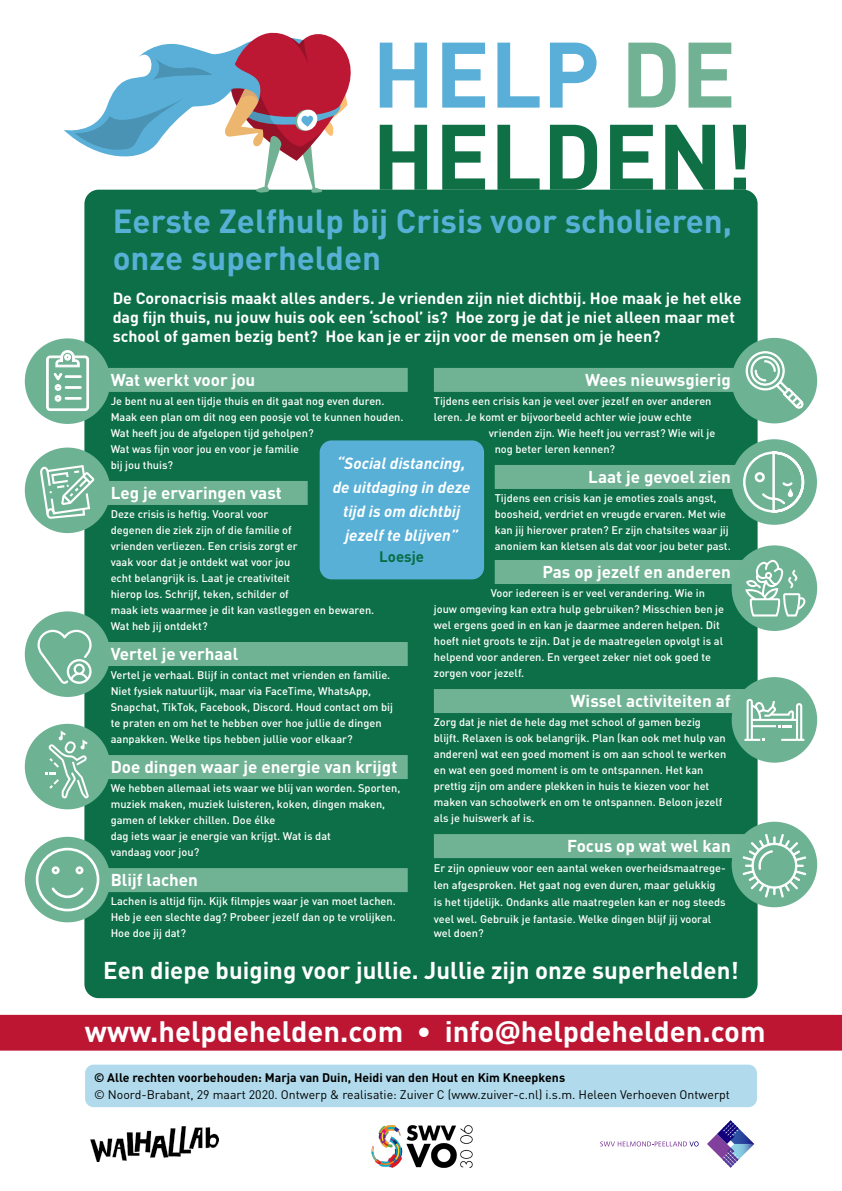
<style>
.page{position:relative;width:842px;height:1191px;background:#fff}
.page>*{position:absolute;margin:0;border:0;box-sizing:border-box;transform-origin:0 0}
.t1{font:700 33px/37px "DIN";color:#57b0d6}
.t2{font:700 29.1px "DIN";color:#fff}
.t3{font:700 24px "DIN";color:#fff}
.t4{font:700 17px "DIN";color:#fff}
.t5{font:700 16px/19px "DIN";color:#fff}
.t6{font:italic 700 16px/24px "DIN";color:#fff;text-align:center}
.t7{font:700 15px "DIN";color:#086e45}
.t8{font:12.3px "DIN";color:#000}
.t9{font:700 12.3px "DIN";color:#000}
.t10{font:500 11px/16px "DIN";color:#fff}
.s1{font-family:"Open Sans"}
</style>
<div class="page">
<div style="left:84px;top:190px;width:674px;height:808px;background:#0c6f47;border-radius:14px"></div>
<div style="left:0;top:1014px;width:842px;height:36px;background:#bd1633"></div>
<div style="left:88px;top:368px;width:320px;height:24px;background:#70b394"></div>
<div style="left:88px;top:481px;width:220px;height:24px;background:#70b394"></div>
<div style="left:88px;top:642px;width:320px;height:24px;background:#70b394"></div>
<div style="left:88px;top:755px;width:320px;height:24px;background:#70b394"></div>
<div style="left:88px;top:868px;width:320px;height:24px;background:#70b394"></div>
<div style="left:434px;top:368px;width:319px;height:24px;background:#70b394"></div>
<div style="left:495px;top:465px;width:258px;height:24px;background:#70b394"></div>
<div style="left:495px;top:560px;width:258px;height:24px;background:#70b394"></div>
<div style="left:434px;top:689px;width:319px;height:24px;background:#70b394"></div>
<div style="left:434px;top:834px;width:319px;height:24px;background:#70b394"></div>
<div style="left:320px;top:440px;width:164px;height:139px;background:#58b0d7;border-radius:12px"></div>
<div style="left:732px;top:338px;width:85px;height:85px;background:#6eb294;border-radius:50%"></div>
<div style="left:731px;top:439px;width:86px;height:86px;background:#6eb294;border-radius:50%"></div>
<div style="left:25px;top:611px;width:85px;height:86px;background:#6eb294;border-radius:50%"></div>
<svg style="left:38px;top:630px;width:54px;height:54px"></svg>
<div style="left:25px;top:338px;width:85px;height:86px;background:#6eb294;border-radius:50%"></div>
<div style="left:25px;top:837px;width:85px;height:85px;background:#6eb294;border-radius:50%"></div>
<svg style="left:36px;top:847px;width:63px;height:64px"></svg>
<svg style="left:64px;top:32px;width:300px;height:161px"></svg>
<svg style="left:380px;top:43px;width:47px;height:65px"></svg>
<svg style="left:442px;top:43px;width:43px;height:65px"></svg>
<svg style="left:497px;top:43px;width:43px;height:65px"></svg>
<svg style="left:550px;top:43px;width:46px;height:65px"></svg>
<svg style="left:628px;top:43px;width:48px;height:65px"></svg>
<svg style="left:688px;top:43px;width:43px;height:65px"></svg>
<svg style="left:380px;top:125px;width:47px;height:65px"></svg>
<svg style="left:442px;top:125px;width:43px;height:65px"></svg>
<svg style="left:497px;top:125px;width:43px;height:65px"></svg>
<svg style="left:550px;top:125px;width:48px;height:65px"></svg>
<svg style="left:610px;top:125px;width:43px;height:65px"></svg>
<svg style="left:665px;top:125px;width:50px;height:65px"></svg>
<svg style="left:733px;top:125px;width:13px;height:65px"></svg>
<svg style="left:742px;top:450px;width:63px;height:64px"></svg>
<div style="left:25px;top:724px;width:85px;height:85px;background:#6eb294;border-radius:50%"></div>
<svg style="left:46px;top:730px;width:43px;height:68px"></svg>
<div style="left:732px;top:545px;width:85px;height:86px;background:#6eb294;border-radius:50%"></div>
<svg style="left:745px;top:559px;width:60px;height:57px"></svg>
<div style="left:732px;top:677px;width:85px;height:85px;background:#6eb294;border-radius:50%"></div>
<svg style="left:744px;top:699px;width:60px;height:42px"></svg>
<img style="left:91px;top:1126px;width:128px;height:35px">
<img style="left:371px;top:1125px;width:102px;height:43px">
<svg style="left:600px;top:1141px;width:99px;height:5px"></svg>
<svg style="left:707px;top:1120px;width:47px;height:47px"></svg>
<svg style="left:46px;top:350px;width:43px;height:61px"></svg>
<div style="left:25px;top:447px;width:85px;height:86px;background:#6eb294;border-radius:50%"></div>
<svg style="left:40px;top:465px;width:54px;height:54px"></svg>
<svg style="left:745px;top:351px;width:58px;height:58px"></svg>
<div style="left:732px;top:821px;width:85px;height:86px;background:#6eb294;border-radius:50%"></div>
<svg style="left:742px;top:833px;width:65px;height:65px"></svg>
<div style="left:85px;top:1064px;width:672px;height:43px;background:#b1dbec;border-radius:9px"></div>
<h1 class="t1" style="left:113px;top:201px;width:621px">Eerste Zelfhulp bij Crisis voor scholieren, onze superhelden</h1>
<p class="t5" style="left:113px;top:288px;width:630px">De Coronacrisis maakt alles anders. Je vrienden zijn niet dichtbij. Hoe maak je het elke dag fijn thuis, nu jouw huis ook een ‘school’ is? Hoe zorg je dat je niet alleen maar met school of gamen bezig bent? Hoe kan je er zijn voor de mensen om je heen?</p>
<h3 class="t4" style="left:111px;top:368px;width:146px">Wat werkt voor jou</h3>
<p class="t10" style="left:111px;top:392px;width:294px">Je bent nu al een tijdje thuis en dit gaat nog even duren.<br>Maak een plan om dit nog een poosje vol te kunnen houden.<br>Wat heeft jou de afgelopen tijd geholpen?<br>Wat was fijn voor jou en voor je familie<br>bij jou thuis?</p>
<h3 class="t4" style="left:111px;top:481px;width:172px">Leg je ervaringen vast</h3>
<p class="t10" style="left:111px;top:505px;width:265px">Deze crisis is heftig. Vooral voor<br>degenen die ziek zijn of die familie of<br>vrienden verliezen. Een crisis zorgt er<br>vaak voor dat je ontdekt wat voor jou<br>echt belangrijk is. Laat je creativiteit<br>hierop los. Schrijf, teken, schilder of<br>maak iets waarmee je dit kan vastleggen en bewaren.<br>Wat heb jij ontdekt?</p>
<h3 class="t4" style="left:111px;top:642px;width:129px">Vertel je verhaal</h3>
<p class="t10" style="left:111px;top:666px;width:284px">Vertel je verhaal. Blijf in contact met vrienden en familie.<br>Niet fysiek natuurlijk, maar via FaceTime, WhatsApp, Snapchat, TikTok, Facebook, Discord. Houd contact om bij te praten en om het te hebben over hoe jullie de dingen aanpakken. Welke tips hebben jullie voor elkaar?</p>
<h3 class="t4" style="left:111px;top:755px;width:288px">Doe dingen waar je energie van krijgt</h3>
<p class="t10" style="left:111px;top:779px;width:291px">We hebben allemaal iets waar we blij van worden. Sporten, muziek maken, muziek luisteren, koken, dingen maken, gamen of lekker chillen. Doe élke<br>dag iets waar je energie van krijgt. Wat is dat<br>vandaag voor jou?</p>
<h3 class="t4" style="left:111px;top:868px;width:89px">Blijf lachen</h3>
<p class="t10" style="left:111px;top:892px;width:287px;text-align:justify">Lachen is altijd fijn. Kijk filmpjes waar je van moet lachen.<br>Heb je een slechte dag? Probeer jezelf dan op te vrolijken.<br>Hoe doe jij dat?</p>
<h3 class="t4" style="left:585px;top:368px;width:147px">Wees nieuwsgierig</h3>
<p class="t10" style="left:434px;top:392px;width:279px">Tijdens een crisis kan je veel over jezelf en over anderen</p>
<p class="t10" style="left:434px;top:408px;width:259px">leren. Je komt er bijvoorbeeld achter wie jouw echte</p>
<p class="t10" style="left:489px;top:424px;width:228px">vrienden zijn. Wie heeft jou verrast? Wie wil je</p>
<p class="t10" style="left:495px;top:440px;width:122px">nog beter leren kennen?</p>
<h3 class="t4" style="left:588px;top:465px;width:144px">Laat je gevoel zien</h3>
<p class="t10" style="left:495px;top:489px;width:238px">Tijdens een crisis kan je emoties zoals angst, boosheid, verdriet en vreugde ervaren. Met wie kan jij hierover praten? Er zijn chatsites waar jij anoniem kan kletsen als dat voor jou beter past.</p>
<h3 class="t4" style="left:542px;top:560px;width:190px">Pas op jezelf en anderen</h3>
<p class="t10" style="left:434px;top:584px;width:292px;text-indent:57px">Voor iedereen is er veel verandering. Wie in jouw omgeving kan extra hulp gebruiken? Misschien ben je wel ergens goed in en kan je daarmee anderen helpen. Dit hoeft niet groots te zijn. Dat je de maatregelen opvolgt is al helpend voor anderen. En vergeet zeker niet ook goed te zorgen voor jezelf.</p>
<h3 class="t4" style="left:571px;top:689px;width:162px">Wissel activiteiten af</h3>
<p class="t10" style="left:434px;top:713px;width:294px">Zorg dat je niet de hele dag met school of gamen bezig blijft. Relaxen is ook belangrijk. Plan (kan ook met hulp van anderen) wat een goed moment is om aan school te werken en wat een goed moment is om te ontspannen. Het kan prettig zijn om andere plekken in huis te kiezen voor het maken van schoolwerk en om te ontspannen. Beloon jezelf als je huiswerk af is.</p>
<h3 class="t4" style="left:567px;top:834px;width:165px">Focus op wat wel kan</h3>
<p class="t10" style="left:434px;top:859px;width:293px;line-height:17px">Er zijn opnieuw voor een aantal weken overheidsmaatrege&shy;len afgesproken. Het gaat nog even duren, maar gelukkig is het tijdelijk. Ondanks alle maatregelen kan er nog steeds veel wel. Gebruik je fantasie. Welke dingen blijf jij vooral</p>
<p class="t10" style="left:434px;top:924px;width:51px">wel doen?</p>
<h3 class="t6" style="left:333px;top:450px;width:139px">“Social distancing, de uitdaging in deze tijd is om dichtbij jezelf te blijven”</h3>
<h3 class="t7" style="left:379px;top:546px;width:46px">Loesje</h3>
<h3 class="t3" style="left:103px;top:954px;width:637px">Een diepe buiging voor jullie. Jullie zijn onze superhelden!</h3>
<h2 class="t2" style="left:85px;top:1012px;width:682px">www.helpdehelden.com • info<span class="s1">@</span>helpdehelden.com</h2>
<p class="t9" style="left:94px;top:1069px;width:473px">© Alle rechten voorbehouden: Marja van Duin, Heidi van den Hout en Kim Kneepkens</p>
<p class="t8" style="left:94px;top:1087px;width:637px">© Noord-Brabant, 29 maart 2020. Ontwerp &amp; realisatie: Zuiver C (www.zuiver-c.nl) i.s.m. Heleen Verhoeven Ontwerpt</p>
</div>
